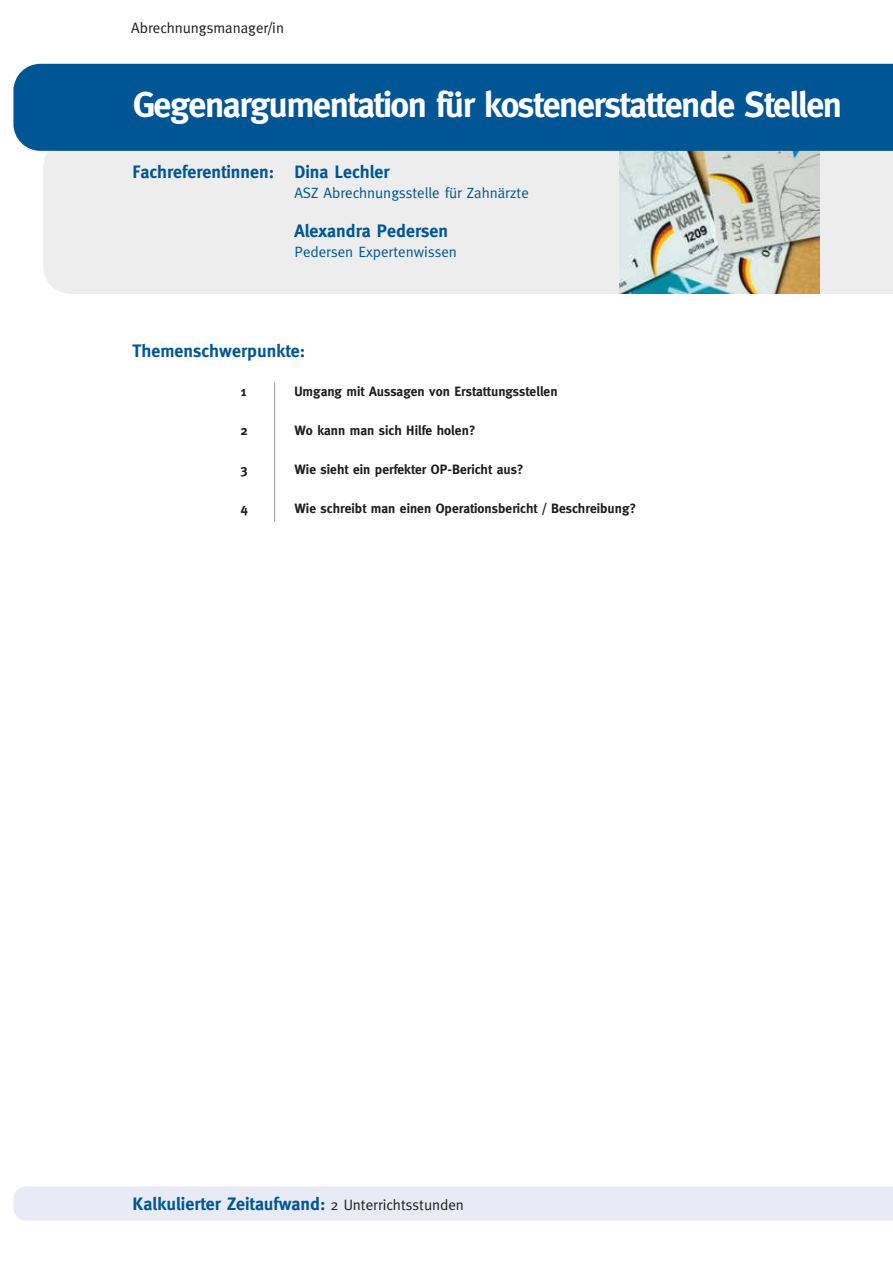
<style>
.page{position:relative;width:893px;height:1263px;background:#fff}
.page>*{position:absolute;margin:0;border:0;box-sizing:border-box;transform-origin:0 0}
.t1{font:700 36px "Meta";letter-spacing:-.04em;color:#fff}
.t2{font:700 18px "Meta";color:#005694}
.t3{font:15px "Meta";color:#005694}
.t4{font:15px "Meta";color:#1d1d1b}
.t5{font:700 13.5px "Meta";color:#1d1d1b}
.s1{font-weight:400;font-size:15px;color:#1d1d1b}
</style>
<div class="page">
<div style="left:43px;top:151px;width:850px;height:143px;background:#ededed"></div>
<img style="left:619px;top:151px;width:200px;height:143px">
<div style="left:13px;top:64px;width:880px;height:87px;background:#005694"></div>
<div style="left:13px;top:1186px;width:880px;height:34px;background:#e8ebf5"></div>
<hr style="left:274px;top:383px;width:1px;height:139px;background:#9d9d9c">
<p class="t4" style="left:131px;top:19px;width:154px">Abrechnungsmanager/in</p>
<h1 class="t1" style="left:133px;top:84px;width:710px">Gegenargumentation für kostenerstattende Stellen</h1>
<h2 class="t2" style="left:132px;top:162px;width:259px">Fachreferentinnen: Dina Lechler</h2>
<p class="t3" style="left:294px;top:184px;width:236px">ASZ Abrechnungsstelle für Zahnärzte</p>
<h2 class="t2" style="left:294px;top:220px;width:155px">Alexandra Pedersen</h2>
<p class="t3" style="left:294px;top:243px;width:164px">Pedersen Expertenwissen</p>
<h2 class="t2" style="left:132px;top:340px;width:174px">Themenschwerpunkte:</h2>
<p class="t5" style="left:240px;top:384px;width:8px">1</p>
<p class="t5" style="left:294px;top:384px;width:265px">Umgang mit Aussagen von Erstattungsstellen</p>
<p class="t5" style="left:240px;top:423px;width:9px">2</p>
<p class="t5" style="left:294px;top:423px;width:183px">Wo kann man sich Hilfe holen?</p>
<p class="t5" style="left:240px;top:462px;width:9px">3</p>
<p class="t5" style="left:294px;top:462px;width:231px">Wie sieht ein perfekter OP-Bericht aus?</p>
<p class="t5" style="left:240px;top:501px;width:9px">4</p>
<p class="t5" style="left:294px;top:501px;width:343px">Wie schreibt man einen Operationsbericht / Beschreibung?</p>
<h2 class="t2" style="left:133px;top:1193px;width:333px">Kalkulierter Zeitaufwand: <span class="s1">2 Unterrichtsstunden</span></h2>
</div>
